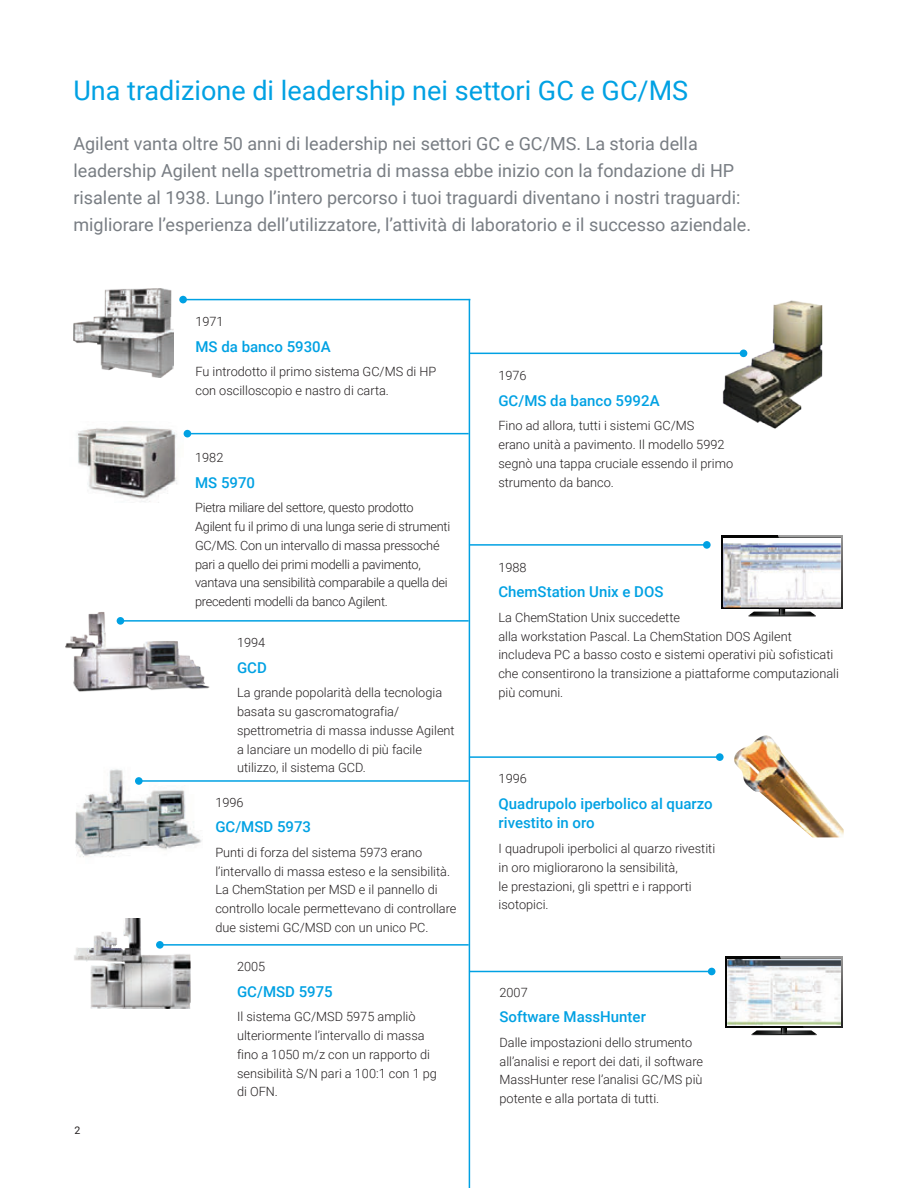
<style>
.page{position:relative;width:918px;height:1188px;background:#fff}
.page>*{position:absolute;margin:0;border:0;box-sizing:border-box;transform-origin:0 0}
.t1{font:27px "Roboto";color:#00a1e3}
.t2{font:18px/27px "Roboto";color:#787d83}
.t3{font:500 15px/19.5px "Roboto";color:#00a1e3}
.t4{font:300 12.75px/18.8px "Roboto";color:#231f20}
.t5{font:300 12.75px/18.8px "Roboto";letter-spacing:-.02em;color:#231f20}
.t6{font:10.5px "Roboto";color:#231f20}
</style>
<div class="page">
<img style="left:74px;top:289px;width:100px;height:89px">
<img style="left:708px;top:300px;width:115px;height:129px">
<hr style="left:183px;top:299px;width:287px;height:1px;background:#00a1e3">
<div style="left:179px;top:296px;width:8px;height:7px;background:#00a1e3;border-radius:50%"></div>
<hr style="left:469px;top:353px;width:275px;height:1px;background:#00a1e3">
<div style="left:740px;top:350px;width:7px;height:7px;background:#00a1e3;border-radius:50%"></div>
<img style="left:65px;top:612px;width:145px;height:80px">
<svg style="left:74px;top:918px;width:117px;height:91px"></svg>
<img style="left:112px;top:918px;width:17px;height:32px">
<hr style="left:120px;top:620px;width:349px;height:2px;background:#00a1e3">
<div style="left:117px;top:617px;width:7px;height:8px;background:#00a1e3;border-radius:50%"></div>
<hr style="left:160px;top:944px;width:309px;height:2px;background:#00a1e3">
<div style="left:156px;top:941px;width:8px;height:8px;background:#00a1e3;border-radius:50%"></div>
<img style="left:75px;top:769px;width:127px;height:88px">
<hr style="left:139px;top:780px;width:330px;height:2px;background:#00a1e3">
<div style="left:135px;top:777px;width:8px;height:8px;background:#00a1e3;border-radius:50%"></div>
<img style="left:77px;top:426px;width:107px;height:77px">
<hr style="left:187px;top:433px;width:282px;height:1px;background:#00a1e3">
<div style="left:184px;top:430px;width:7px;height:7px;background:#00a1e3;border-radius:50%"></div>
<hr style="left:469px;top:299px;width:1px;height:889px;background:#00a1e3">
<svg style="left:721px;top:535px;width:122px;height:81px"></svg>
<img style="left:723px;top:543px;width:118px;height:64px">
<hr style="left:469px;top:544px;width:238px;height:2px;background:#00a1e3">
<div style="left:703px;top:541px;width:8px;height:8px;background:#00a1e3;border-radius:50%"></div>
<img style="left:734px;top:735px;width:110px;height:102px">
<hr style="left:469px;top:756px;width:251px;height:2px;background:#00a1e3">
<div style="left:716px;top:753px;width:8px;height:8px;background:#00a1e3;border-radius:50%"></div>
<svg style="left:725px;top:957px;width:118px;height:78px"></svg>
<img style="left:727px;top:959px;width:114px;height:66px">
<hr style="left:469px;top:971px;width:243px;height:1px;background:#00a1e3">
<div style="left:708px;top:968px;width:8px;height:7px;background:#00a1e3;border-radius:50%"></div>
<h1 class="t1" style="left:73px;top:72px;width:616px">Una tradizione di leadership nei settori GC e GC/MS</h1>
<p class="t2" style="left:73px;top:129px;width:679px">Agilent vanta oltre 50 anni di leadership nei settori GC e GC/MS. La storia della leadership Agilent nella spettrometria di massa ebbe inizio con la fondazione di HP risalente al 1938. Lungo l’intero percorso i tuoi traguardi diventano i nostri traguardi: migliorare l’esperienza dell’utilizzatore, l’attività di laboratorio e il successo aziendale.</p>
<p class="t6" style="left:75px;top:1123px;width:7px">2</p>
<p class="t4" style="left:195px;top:312px;width:30px">1971</p>
<p class="t3" style="left:195px;top:336px;width:137px">MS da banco 5930A</p>
<p class="t4" style="left:195px;top:362px;width:242px">Fu introdotto il primo sistema GC/MS di HP con oscilloscopio e nastro di carta.</p>
<p class="t4" style="left:195px;top:448px;width:30px">1982</p>
<p class="t3" style="left:195px;top:472px;width:61px">MS 5970</p>
<p class="t5" style="left:195px;top:498px;width:257px">Pietra miliare del settore, questo prodotto Agilent fu il primo di una lunga serie di strumenti GC/MS. Con un intervallo di massa pressoché pari a quello dei primi modelli a pavimento, vantava una sensibilità comparabile a quella dei precedenti modelli da banco Agilent.</p>
<p class="t4" style="left:237px;top:633px;width:30px">1994</p>
<p class="t3" style="left:237px;top:657px;width:31px">GCD</p>
<p class="t4" style="left:237px;top:683px;width:219px">La grande popolarità della tecnologia basata su gascromatografia/ spettrometria di massa indusse Agilent a lanciare un modello di più facile utilizzo, il sistema GCD.</p>
<p class="t4" style="left:215px;top:792px;width:30px">1996</p>
<p class="t3" style="left:215px;top:816px;width:97px">GC/MSD 5973</p>
<p class="t4" style="left:215px;top:842px;width:243px">Punti di forza del sistema 5973 erano l’intervallo di massa esteso e la sensibilità.<br>La ChemStation per MSD e il pannello di controllo locale permettevano di controllare due sistemi GC/MSD con un unico PC.</p>
<p class="t4" style="left:237px;top:957px;width:30px">2005</p>
<p class="t3" style="left:237px;top:981px;width:97px">GC/MSD 5975</p>
<p class="t4" style="left:237px;top:1007px;width:201px">Il sistema GC/MSD 5975 ampliò ulteriormente l’intervallo di massa fino a 1050 m/z con un rapporto di sensibilità S/N pari a 100:1 con 1 pg di OFN.</p>
<p class="t4" style="left:498px;top:366px;width:30px">1976</p>
<p class="t3" style="left:498px;top:390px;width:163px">GC/MS da banco 5992A</p>
<p class="t4" style="left:498px;top:416px;width:236px">Fino ad allora, tutti i sistemi GC/MS<br>erano unità a pavimento. Il modello 5992 segnò una tappa cruciale essendo il primo strumento da banco.</p>
<p class="t4" style="left:498px;top:557px;width:30px">1988</p>
<p class="t3" style="left:498px;top:582px;width:167px">ChemStation Unix e DOS</p>
<p class="t4" style="left:498px;top:608px;width:342px">La ChemStation Unix succedette<br>alla workstation Pascal. La ChemStation DOS Agilent includeva PC a basso costo e sistemi operativi più sofisticati che consentirono la transizione a piattaforme computazionali più comuni.</p>
<p class="t4" style="left:499px;top:769px;width:30px">1996</p>
<p class="t3" style="left:499px;top:793px;width:216px">Quadrupolo iperbolico al quarzo rivestito in oro</p>
<p class="t4" style="left:499px;top:839px;width:218px">I quadrupoli iperbolici al quarzo rivestiti in oro migliorarono la sensibilità,<br>le prestazioni, gli spettri e i rapporti isotopici.</p>
<p class="t4" style="left:500px;top:982px;width:30px">2007</p>
<p class="t3" style="left:500px;top:1007px;width:148px">Software MassHunter</p>
<p class="t4" style="left:500px;top:1033px;width:205px">Dalle impostazioni dello strumento all’analisi e report dei dati, il software MassHunter rese l’analisi GC/MS più potente e alla portata di tutti.</p>
</div>
